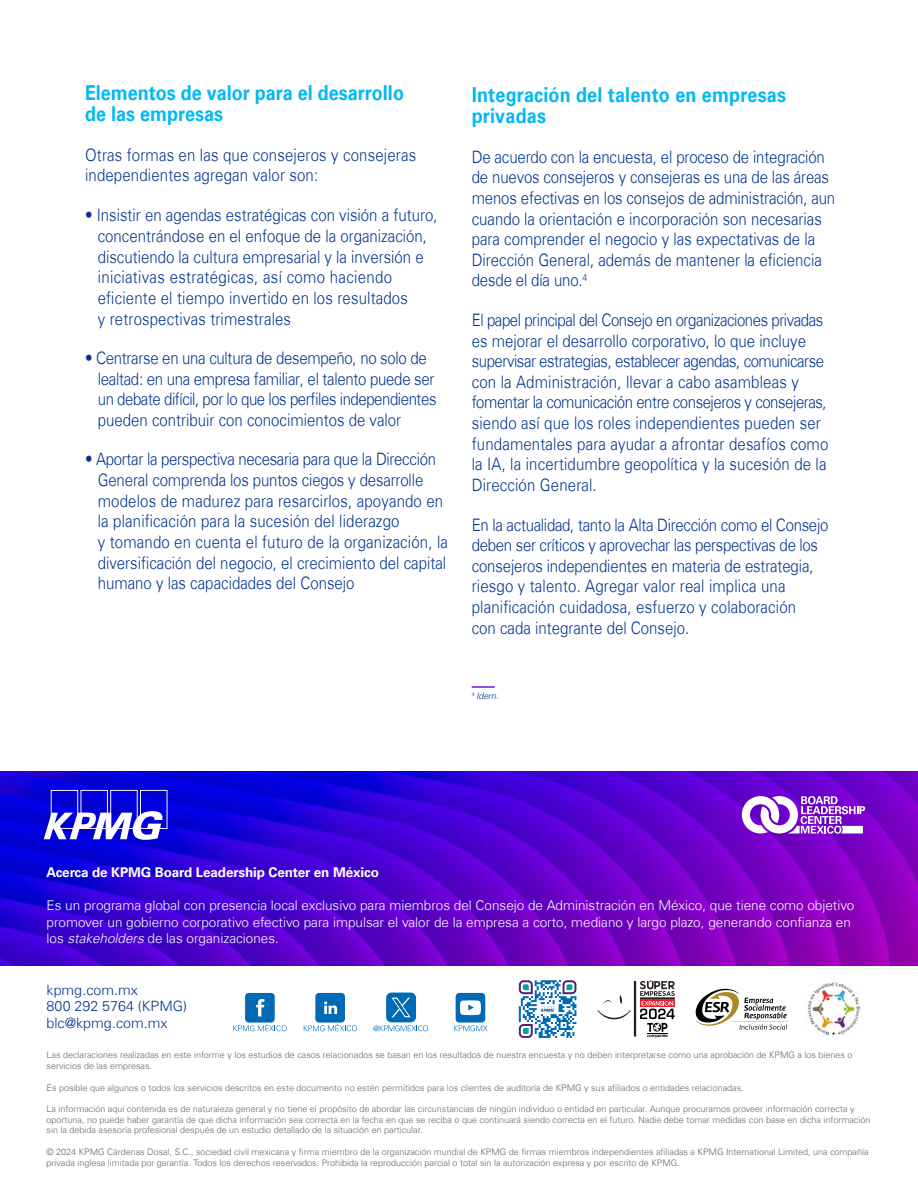
<style>
.page{position:relative;width:918px;height:1188px;background:#fff}
.page>*{position:absolute;margin:0;border:0;box-sizing:border-box;transform-origin:0 0}
.t1{font:700 20.7px/21.5px "Universfor KPMG";color:#00b8f5;scale:.87 1}
.t2{font:300 17.25px/20.7px "Universfor KPMG";color:#00338d;scale:.87 1}
.t3{font:300 17.25px/20.7px "Universfor KPMG";letter-spacing:-.02em;color:#00338d;scale:.87 1}
.t4{font:300 14.25px/16.5px "Universfor KPMG";color:#00338d}
.t5{font:300 13.5px/16.5px "Universfor KPMG";color:#fff}
.t6{font:700 13.5px "Universfor KPMG";letter-spacing:-.01em;color:#fff}
.t7{font:300 9px/10.8px "Universfor KPMG";color:#666}
.t8{font:italic 300 9px "Universfor KPMG";color:#00338d}
.s1{font-style:italic}
</style>
<div class="page">
<svg style="left:603px;top:1000px;width:9px;height:4px"></svg>
<svg style="left:620px;top:995px;width:2px;height:9px"></svg>
<svg style="left:597px;top:1010px;width:34px;height:9px"></svg>
<hr style="left:634px;top:981px;width:2px;height:55px;background:#25221f">
<svg style="left:640px;top:980px;width:35px;height:58px"></svg>
<img style="left:0;top:771px;width:918px;height:194px">
<svg style="left:742px;top:796px;width:123px;height:38px"></svg>
<svg style="left:44px;top:790px;width:124px;height:50px"></svg>
<img style="left:807px;top:982px;width:54px;height:54px">
<svg style="left:519px;top:980px;width:57px;height:58px"></svg>
<svg style="left:695px;top:988px;width:93px;height:42px"></svg>
<div style="left:456px;top:993px;width:29px;height:30px;background:#006ab4;border-radius:4px"></div>
<svg style="left:460px;top:1000px;width:21px;height:15px"></svg>
<svg style="left:454px;top:1025px;width:34px;height:6px"></svg>
<div style="left:245px;top:993px;width:30px;height:30px;background:#006ab4;border-radius:4px"></div>
<svg style="left:256px;top:999px;width:9px;height:17px"></svg>
<svg style="left:234px;top:1024px;width:53px;height:7px"></svg>
<div style="left:315px;top:993px;width:30px;height:30px;background:#006ab4;border-radius:4px"></div>
<svg style="left:324px;top:1001px;width:13px;height:13px"></svg>
<svg style="left:304px;top:1024px;width:53px;height:7px"></svg>
<svg style="left:373px;top:993px;width:55px;height:38px"></svg>
<hr style="left:472px;top:686px;width:23px;height:2px;background:#7213ea">
<p class="t1" style="left:85px;top:82px;width:368px">Elementos de valor para el desarrollo de las empresas</p>
<p class="t2" style="left:85px;top:144px;width:382px">Otras formas en las que consejeros y consejeras independientes agregan valor son:</p>
<p class="t2" style="left:98px;top:205px;width:392px;text-indent:-13px">• Insistir en agendas estratégicas con visión a futuro, concentrándose en el enfoque de la organización, discutiendo la cultura empresarial y la inversión e iniciativas estratégicas, así como haciendo eficiente el tiempo invertido en los resultados<br>y retrospectivas trimestrales</p>
<p class="t3" style="left:98px;top:348px;width:391px;text-indent:-13px">• Centrarse en una cultura de desempeño, no solo de lealtad: en una empresa familiar, el talento puede ser un debate difícil, por lo que los perfiles independientes pueden contribuir con conocimientos de valor</p>
<p class="t2" style="left:98px;top:449px;width:404px;text-indent:-13px">• Aportar la perspectiva necesaria para que la Dirección General comprenda los puntos ciegos y desarrolle modelos de madurez para resarcirlos, apoyando en la planificación para la sucesión del liderazgo<br>y tomando en cuenta el futuro de la organización, la diversificación del negocio, el crecimiento del capital humano y las capacidades del Consejo</p>
<p class="t1" style="left:472px;top:84px;width:363px">Integración del talento en empresas privadas</p>
<p class="t2" style="left:472px;top:146px;width:419px">De acuerdo con la encuesta, el proceso de integración de nuevos consejeros y consejeras es una de las áreas menos efectivas en los consejos de administración, aun cuando la orientación e incorporación son necesarias para comprender el negocio y las expectativas de la Dirección General, además de mantener la eficiencia desde el día uno.<sup>4</sup></p>
<p class="t2" style="left:472px;top:309px;width:411px">El papel principal del Consejo en organizaciones privadas es mejorar el desarrollo corporativo, lo que incluye supervisar estrategias, establecer agendas, comunicarse con la Administración, llevar a cabo asambleas y fomentar la comunicación entre consejeros y consejeras, siendo así que los roles independientes pueden ser fundamentales para ayudar a afrontar desafíos como la IA, la incertidumbre geopolítica y la sucesión de la Dirección General.</p>
<p class="t2" style="left:472px;top:514px;width:411px">En la actualidad, tanto la Alta Dirección como el Consejo deben ser críticos y aprovechar las perspectivas de los consejeros independientes en materia de estrategia, riesgo y talento. Agregar valor real implica una planificación cuidadosa, esfuerzo y colaboración<br>con cada integrante del Consejo.</p>
<p class="t8" style="left:472px;top:690px;width:28px"><sup>4</sup> Idem.</p>
<p class="t6" style="left:47px;top:864px;width:334px">Acerca de KPMG Board Leadership Center en México</p>
<p class="t5" style="left:47px;top:897px;width:809px">Es un programa global con presencia local exclusivo para miembros del Consejo de Administración en México, que tiene como objetivo promover un gobierno corporativo efectivo para impulsar el valor de la empresa a corto, mediano y largo plazo, generando confianza en los <span class="s1">stakeholders</span> de las organizaciones.</p>
<p class="t4" style="left:47px;top:982px;width:142px">kpmg.com.mx<br>800 292 5764 (KPMG) blc@kpmg.com.mx</p>
<p class="t7" style="left:47px;top:1050px;width:808px">Las declaraciones realizadas en este informe y los estudios de casos relacionados se basan en los resultados de nuestra encuesta y no deben interpretarse como una aprobación de KPMG a los bienes o servicios de las empresas.</p>
<p class="t7" style="left:47px;top:1082px;width:699px">Es posible que algunos o todos los servicios descritos en este documento no estén permitidos para los clientes de auditoría de KPMG y sus afiliados o entidades relacionadas.</p>
<p class="t7" style="left:47px;top:1103px;width:825px">La información aquí contenida es de naturaleza general y no tiene el propósito de abordar las circunstancias de ningún individuo o entidad en particular. Aunque procuramos proveer información correcta y oportuna, no puede haber garantía de que dicha información sea correcta en la fecha en que se reciba o que continuará siendo correcta en el futuro. Nadie debe tomar medidas con base en dicha información sin la debida asesoría profesional después de un estudio detallado de la situación en particular.</p>
<p class="t7" style="left:47px;top:1146px;width:824px">© 2024 KPMG Cárdenas Dosal, S.C., sociedad civil mexicana y firma miembro de la organización mundial de KPMG de firmas miembros independientes afiliadas a KPMG International Limited, una compañía privada inglesa limitada por garantía. Todos los derechos reservados. Prohibida la reproducción parcial o total sin la autorización expresa y por escrito de KPMG.</p>
</div>
